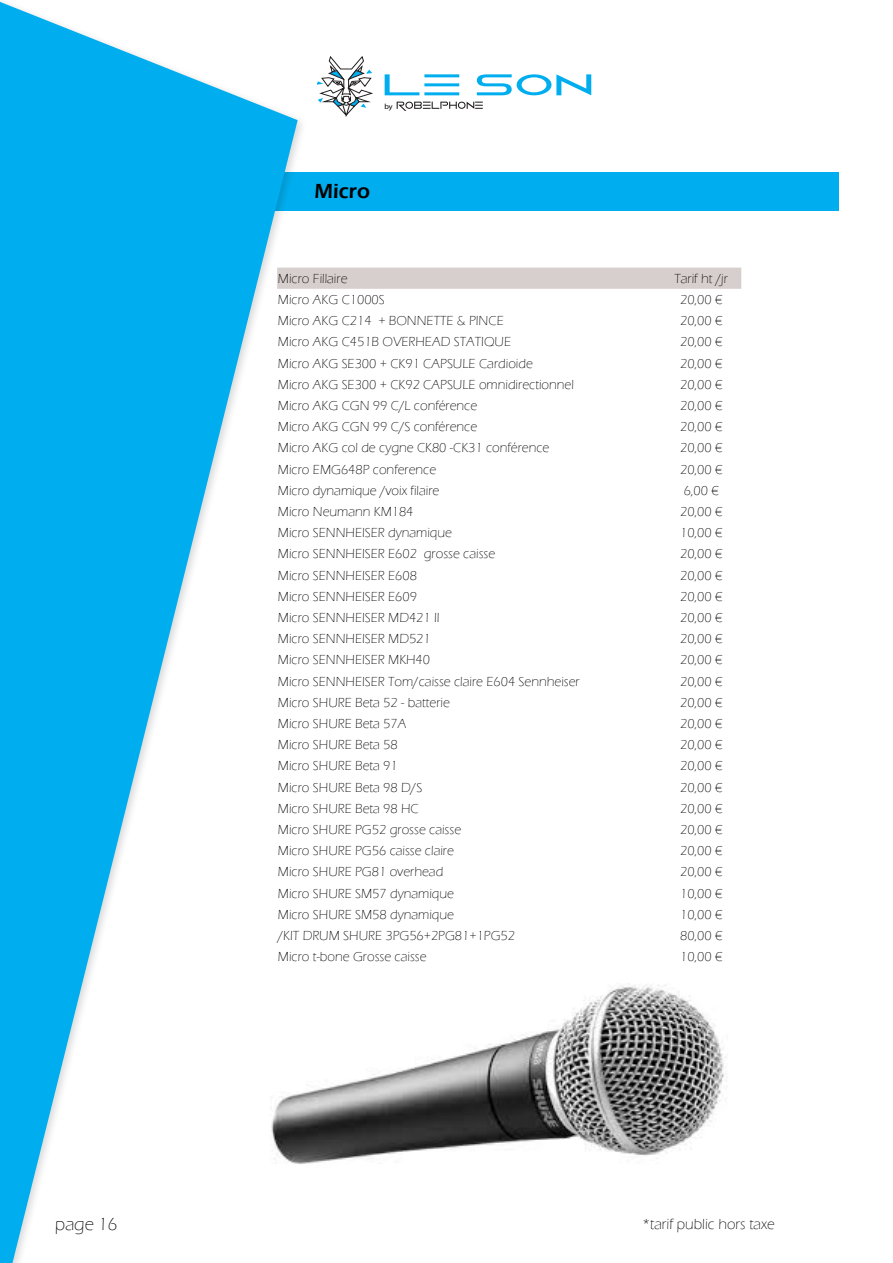
<style>
.page{position:relative;width:893px;height:1263px;background:#fff}
.page>*{position:absolute;margin:0;border:0;box-sizing:border-box;transform-origin:0 0}
.t1{font:30.6px "Vermin Vibes 2";color:#00aeef;scale:1.66 1}
.t2{font:600 21px "Eras ITC";color:#000}
.t3{font:300 18px "Eras ITC";color:#000}
.t4{font:300 15px "Eras ITC";color:#000}
.t5{font:300 13.5px "Eras ITC";color:#000}
.t6{font:7.5px "Myriad Pro";color:#000;scale:1.06 1}
</style>
<div class="page">
<div style="left:0;top:172px;width:839px;height:38px;background:#00aeef"></div>
<div style="left:0;top:0;width:308px;height:1263px;background:#fff"></div>
<svg style="left:0;top:2px;width:298px;height:1261px;fill:#00aeef"></svg>
<svg style="left:397px;top:102px;width:86px;height:9px"></svg>
<svg style="left:317px;top:56px;width:56px;height:61px"></svg>
<div style="left:277px;top:268px;width:464px;height:21px;background:#d7cfcd"></div>
<img style="left:259px;top:972px;width:469px;height:234px">
<h1 class="t1" style="left:385px;top:71px;width:128px">LE SON</h1>
<p class="t6" style="left:384px;top:102px;width:9px">by</p>
<h2 class="t2" style="left:314px;top:179px;width:57px">Micro</h2>
<p class="t5" style="left:278px;top:271px;width:71px">Micro Fillaire</p>
<p class="t5" style="left:674px;top:271px;width:55px">Tarif ht /jr</p>
<p class="t5" style="left:278px;top:292px;width:108px">Micro AKG C1000S</p>
<p class="t5" style="left:680px;top:292px;width:44px">20,00 €</p>
<p class="t5" style="left:278px;top:313px;width:227px">Micro AKG C214 + BONNETTE &amp; PINCE</p>
<p class="t5" style="left:680px;top:313px;width:44px">20,00 €</p>
<p class="t5" style="left:278px;top:334px;width:235px">Micro AKG C451B OVERHEAD STATIQUE</p>
<p class="t5" style="left:680px;top:334px;width:44px">20,00 €</p>
<p class="t5" style="left:278px;top:356px;width:257px">Micro AKG SE300 + CK91 CAPSULE Cardioide</p>
<p class="t5" style="left:680px;top:356px;width:44px">20,00 €</p>
<p class="t5" style="left:278px;top:377px;width:298px">Micro AKG SE300 + CK92 CAPSULE omnidirectionnel</p>
<p class="t5" style="left:680px;top:377px;width:44px">20,00 €</p>
<p class="t5" style="left:278px;top:398px;width:201px">Micro AKG CGN 99 C/L conférence</p>
<p class="t5" style="left:680px;top:398px;width:44px">20,00 €</p>
<p class="t5" style="left:278px;top:419px;width:201px">Micro AKG CGN 99 C/S conférence</p>
<p class="t5" style="left:680px;top:419px;width:44px">20,00 €</p>
<p class="t5" style="left:278px;top:440px;width:273px">Micro AKG col de cygne CK80 -CK31 conférence</p>
<p class="t5" style="left:680px;top:440px;width:44px">20,00 €</p>
<p class="t5" style="left:278px;top:462px;width:160px">Micro EMG648P conference</p>
<p class="t5" style="left:680px;top:462px;width:44px">20,00 €</p>
<p class="t5" style="left:278px;top:483px;width:163px">Micro dynamique /voix filaire</p>
<p class="t5" style="left:684px;top:483px;width:37px">6,00 €</p>
<p class="t5" style="left:278px;top:504px;width:137px">Micro Neumann KM184</p>
<p class="t5" style="left:680px;top:504px;width:44px">20,00 €</p>
<p class="t5" style="left:278px;top:525px;width:176px">Micro SENNHEISER dynamique</p>
<p class="t5" style="left:680px;top:525px;width:44px">10,00 €</p>
<p class="t5" style="left:278px;top:546px;width:219px">Micro SENNHEISER E602 grosse caisse</p>
<p class="t5" style="left:680px;top:546px;width:44px">20,00 €</p>
<p class="t5" style="left:278px;top:568px;width:141px">Micro SENNHEISER E608</p>
<p class="t5" style="left:680px;top:568px;width:44px">20,00 €</p>
<p class="t5" style="left:278px;top:589px;width:141px">Micro SENNHEISER E609</p>
<p class="t5" style="left:680px;top:589px;width:44px">20,00 €</p>
<p class="t5" style="left:278px;top:610px;width:163px">Micro SENNHEISER MD421 II</p>
<p class="t5" style="left:680px;top:610px;width:44px">20,00 €</p>
<p class="t5" style="left:278px;top:631px;width:154px">Micro SENNHEISER MD521</p>
<p class="t5" style="left:680px;top:631px;width:44px">20,00 €</p>
<p class="t5" style="left:278px;top:652px;width:154px">Micro SENNHEISER MKH40</p>
<p class="t5" style="left:680px;top:652px;width:44px">20,00 €</p>
<p class="t5" style="left:278px;top:674px;width:303px">Micro SENNHEISER Tom/caisse claire E604 Sennheiser</p>
<p class="t5" style="left:680px;top:674px;width:44px">20,00 €</p>
<p class="t5" style="left:278px;top:695px;width:174px">Micro SHURE Beta 52 - batterie</p>
<p class="t5" style="left:680px;top:695px;width:44px">20,00 €</p>
<p class="t5" style="left:278px;top:716px;width:130px">Micro SHURE Beta 57A</p>
<p class="t5" style="left:680px;top:716px;width:44px">20,00 €</p>
<p class="t5" style="left:278px;top:737px;width:121px">Micro SHURE Beta 58</p>
<p class="t5" style="left:680px;top:737px;width:44px">20,00 €</p>
<p class="t5" style="left:278px;top:758px;width:121px">Micro SHURE Beta 91</p>
<p class="t5" style="left:680px;top:758px;width:44px">20,00 €</p>
<p class="t5" style="left:278px;top:780px;width:146px">Micro SHURE Beta 98 D/S</p>
<p class="t5" style="left:680px;top:780px;width:44px">20,00 €</p>
<p class="t5" style="left:278px;top:801px;width:142px">Micro SHURE Beta 98 HC</p>
<p class="t5" style="left:680px;top:801px;width:44px">20,00 €</p>
<p class="t5" style="left:278px;top:822px;width:185px">Micro SHURE PG52 grosse caisse</p>
<p class="t5" style="left:680px;top:822px;width:44px">20,00 €</p>
<p class="t5" style="left:278px;top:843px;width:178px">Micro SHURE PG56 caisse claire</p>
<p class="t5" style="left:680px;top:843px;width:44px">20,00 €</p>
<p class="t5" style="left:278px;top:864px;width:167px">Micro SHURE PG81 overhead</p>
<p class="t5" style="left:680px;top:864px;width:44px">20,00 €</p>
<p class="t5" style="left:278px;top:885px;width:177px">Micro SHURE SM57 dynamique</p>
<p class="t5" style="left:680px;top:885px;width:44px">10,00 €</p>
<p class="t5" style="left:278px;top:907px;width:177px">Micro SHURE SM58 dynamique</p>
<p class="t5" style="left:680px;top:907px;width:44px">10,00 €</p>
<p class="t5" style="left:278px;top:928px;width:239px">/KIT DRUM SHURE 3PG56+2PG81+1PG52</p>
<p class="t5" style="left:680px;top:928px;width:44px">80,00 €</p>
<p class="t5" style="left:278px;top:949px;width:150px">Micro t-bone Grosse caisse</p>
<p class="t5" style="left:680px;top:949px;width:44px">10,00 €</p>
<h3 class="t3" style="left:55px;top:1213px;width:64px">page 16</h3>
<p class="t4" style="left:643px;top:1216px;width:134px">*tarif public hors taxe</p>
</div>
